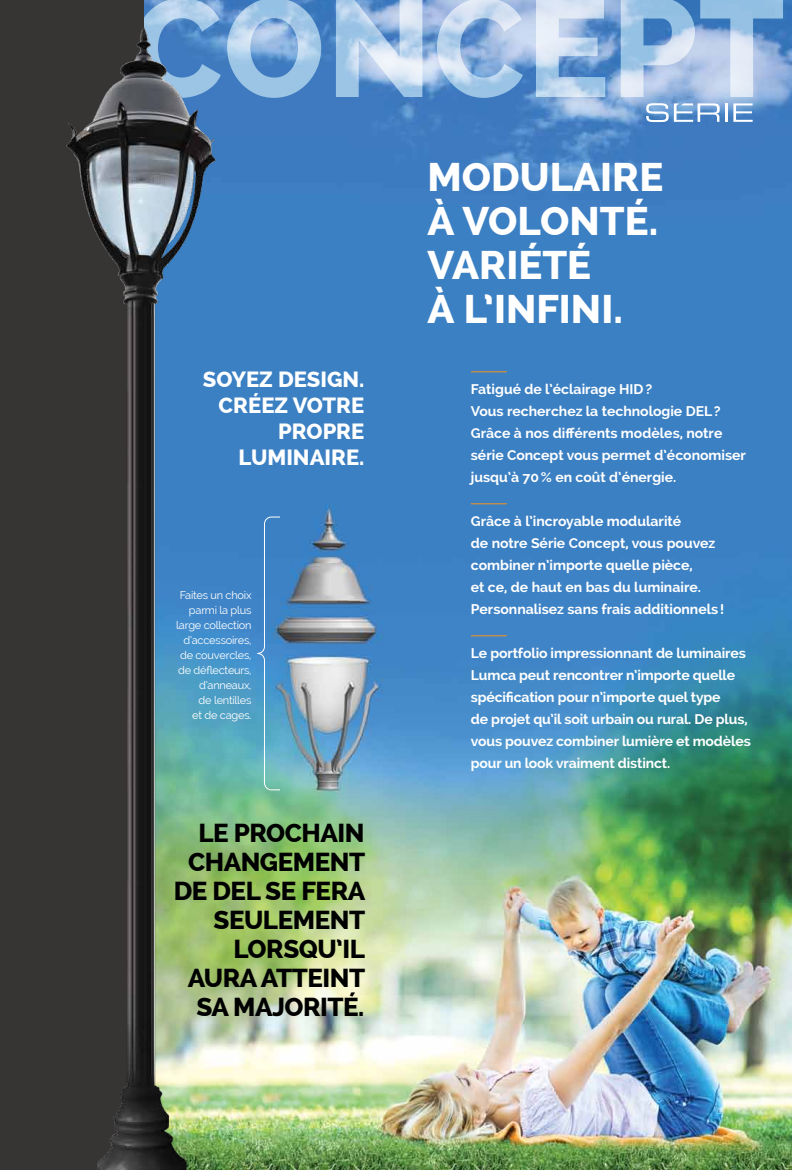
<style>
.page{position:relative;width:792px;height:1170px;background:#fff}
.page>*{position:absolute;margin:0;border:0;box-sizing:border-box;transform-origin:0 0}
.t1{font:800 40px/44px "Raleway";color:#fff}
.t2{font:800 26px/29px "Raleway";letter-spacing:-.02em;color:#000;text-align:right}
.t3{font:800 22px/26px "Raleway";color:#fff;text-align:right}
.t4{font:700 14px/22px "Raleway";color:#fff}
.t5{font:11px/15px "Raleway";letter-spacing:-.02em;color:#fff;text-align:right}
</style>
<div class="page">
<img style="left:233px;top:0;width:559px;height:1170px">
<svg style="left:144px;top:0;width:639px;height:98px;background:#9abbe0"></svg>
<hr style="left:471px;top:371px;width:36px;height:1px;background:#f7941e">
<hr style="left:471px;top:503px;width:36px;height:1px;background:#f7941e">
<hr style="left:471px;top:635px;width:36px;height:1px;background:#f7941e">
<img style="left:0;top:16px;width:233px;height:1154px">
<svg style="left:257px;top:516px;width:24px;height:275px;background:#5299c7"></svg>
<svg style="left:646px;top:103px;width:74px;height:19px"></svg>
<hr style="left:725px;top:103px;width:3px;height:19px;background:#fff">
<svg style="left:733px;top:103px;width:20px;height:19px"></svg>
<h3 class="t3" style="left:203px;top:367px;width:163px">SOYEZ DESIGN.<br>CRÉEZ VOTRE<br>PROPRE<br>LUMINAIRE.</h3>
<p class="t5" style="left:176px;top:587px;width:77px">Faites un choix parmi la plus large collection d’accessoires, de couvercles, de déflecteurs, d’anneaux,<br>de lentilles<br>et de cages.</p>
<h2 class="t2" style="left:174px;top:819px;width:193px">LE PROCHAIN<br>CHANGEMENT<br>DE DEL SE FERA<br>SEULEMENT<br>LORSQU’IL<br>AURA ATTEINT<br>SA MAJORITÉ.</h2>
<h1 class="t1" style="left:428px;top:156px;width:31px">MODU</h1>
<h1 class="t1" style="left:428px;top:156px;width:170px;text-indent:122px">LAIRE<br>ÀVOLONTÉ</h1>
<h1 class="t1" style="left:649px;top:200px;width:11px">.</h1>
<h1 class="t1" style="left:428px;top:244px;width:87px">VARIÉTÉ<br>À L’INFINI</h1>
<h1 class="t1" style="left:613px;top:288px;width:11px">.</h1>
<p class="t4" style="left:471px;top:378px;width:277px">Fatigué de l’éclairage HID?<br>Vous recherchez la technologie DEL?<br>Grâce à nos différents modèles, notre série Concept vous permet d’économiser jusqu’à 70% en coût d’énergie.</p>
<p class="t4" style="left:471px;top:510px;width:255px">Grâce à l’incroyable modularité<br>de notre Série Concept, vous pouvez combiner n’importe quelle pièce,<br>et ce, de haut en bas du luminaire.<br>Personnalisez sans frais additionnels!</p>
<p class="t4" style="left:471px;top:642px;width:281px">Le portfolio impressionnant de luminaires Lumca peut rencontrer n’importe quelle spécification pour n’importe quel type<br>de projet qu’il soit urbain ou rural. De plus, vous pouvez combiner lumière et modèles pour un look vraiment distinct.</p>
</div>
